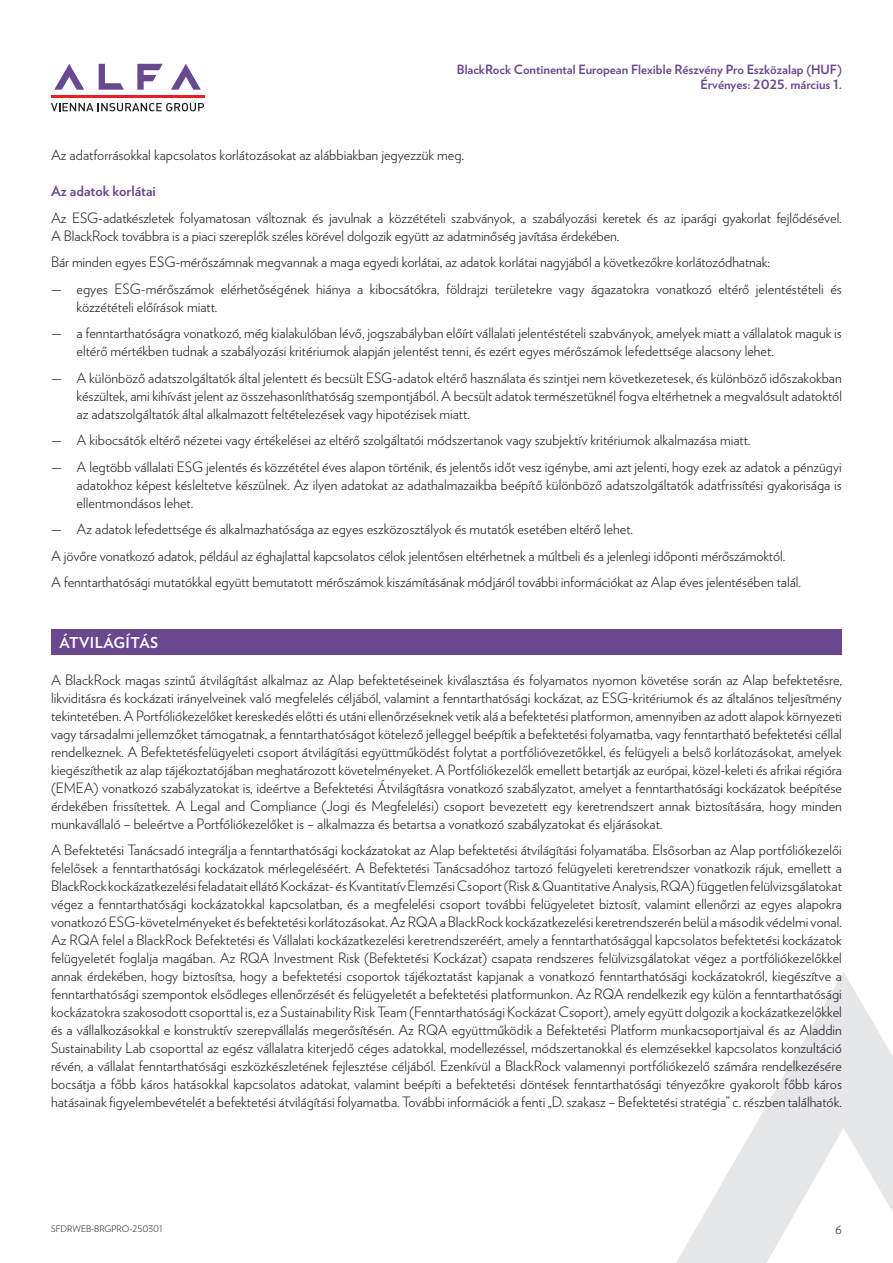
<style>
.page{position:relative;width:893px;height:1263px;background:#fff}
.page>*{position:absolute;margin:0;border:0;box-sizing:border-box;transform-origin:0 0}
.t1{font:700 15px "Verlag";letter-spacing:.025em;color:#fff}
.t2{font:300 14.25px/18px "Verlag";color:#231f20}
.t3{font:700 14.25px "Verlag";color:#6a478f}
.t4{font:700 12.75px/15px "Verlag";color:#6a478f;text-align:right}
.t5{font:300 11.25px "Verlag";color:#231f20}
.t6{font:300 9px "Verlag";color:#231f20}
</style>
<div class="page">
<svg style="left:171px;top:64px;width:30px;height:26px"></svg>
<svg style="left:137px;top:64px;width:26px;height:26px"></svg>
<svg style="left:99px;top:64px;width:25px;height:26px"></svg>
<svg style="left:54px;top:64px;width:30px;height:26px"></svg>
<hr style="left:51px;top:95px;width:153px;height:3px;background:#ee1d23">
<svg style="left:51px;top:103px;width:153px;height:8px"></svg>
<svg style="left:676px;top:972px;width:217px;height:291px"></svg>
<div style="left:51px;top:629px;width:791px;height:26px;background:#6a478f"></div>
<p class="t4" style="left:457px;top:61px;width:387px">BlackRock Continental European Flexible Részvény Pro Eszközalap (HUF)<br>Érvényes: 2025. március 1.</p>
<p class="t2" style="left:51px;top:145px;width:415px">Az adatforrásokkal kapcsolatos korlátozásokat az alábbiakban jegyezzük meg.</p>
<p class="t3" style="left:51px;top:180px;width:106px">Az adatok korlátai</p>
<p class="t2" style="left:51px;top:208px;width:792px">Az ESG-adatkészletek folyamatosan változnak és javulnak a közzétételi szabványok, a szabályozási keretek és az iparági gyakorlat fejlődésével.<br>A BlackRock továbbra is a piaci szereplők széles körével dolgozik együtt az adatminőség javítása érdekében.</p>
<p class="t2" style="left:51px;top:252px;width:721px">Bár minden egyes ESG-mérőszámnak megvannak a maga egyedi korlátai, az adatok korlátai nagyjából a következőkre korlátozódhatnak:</p>
<p class="t2" style="left:77px;top:279px;width:767px;text-indent:-26px">— egyes ESG-mérőszámok elérhetőségének hiánya a kibocsátókra, földrajzi területekre vagy ágazatokra vonatkozó eltérő jelentéstételi és közzétételi előírások miatt.</p>
<p class="t2" style="left:77px;top:323px;width:767px;text-indent:-26px">— a fenntarthatóságra vonatkozó, még kialakulóban lévő, jogszabályban előírt vállalati jelentéstételi szabványok, amelyek miatt a vállalatok maguk is eltérő mértékben tudnak a szabályozási kritériumok alapján jelentést tenni, és ezért egyes mérőszámok lefedettsége alacsony lehet.</p>
<p class="t2" style="left:77px;top:368px;width:767px;text-align:justify;text-indent:-26px">— A különböző adatszolgáltatók által jelentett és becsült ESG-adatok eltérő használata és szintjei nem következetesek, és különböző időszakokban készültek, ami kihívást jelent az összehasonlíthatóság szempontjából. A becsült adatok természetüknél fogva eltérhetnek a megvalósult adatoktól az adatszolgáltatók által alkalmazott feltételezések vagy hipotézisek miatt.</p>
<p class="t2" style="left:51px;top:430px;width:701px">— A kibocsátók eltérő nézetei vagy értékelései az eltérő szolgáltatói módszertanok vagy szubjektív kritériumok alkalmazása miatt.</p>
<p class="t2" style="left:77px;top:457px;width:767px;text-align:justify;text-indent:-26px">— A legtöbb vállalati ESG jelentés és közzététel éves alapon történik, és jelentős időt vesz igénybe, ami azt jelenti, hogy ezek az adatok a pénzügyi adatokhoz képest késleltetve készülnek. Az ilyen adatokat az adathalmazaikba beépítő különböző adatszolgáltatók adatfrissítési gyakorisága is ellentmondásos lehet.</p>
<p class="t2" style="left:51px;top:515px;width:751px;line-height:26.5px">— Az adatok lefedettsége és alkalmazhatósága az egyes eszközosztályok és mutatók esetében eltérő lehet.<br>A jövőre vonatkozó adatok, például az éghajlattal kapcsolatos célok jelentősen eltérhetnek a múltbeli és a jelenlegi időponti mérőszámoktól.<br>A fenntarthatósági mutatókkal együtt bemutatott mérőszámok kiszámításának módjáról további információkat az Alap éves jelentésében talál.</p>
<p class="t1" style="left:60px;top:631px;width:100px">ÁTVILÁGÍTÁS</p>
<p class="t2" style="left:51px;top:670px;width:792px;text-align:justify">A BlackRock magas szintű átvilágítást alkalmaz az Alap befektetéseinek kiválasztása és folyamatos nyomon követése során az Alap befektetésre, likviditásra és kockázati irányelveinek való megfelelés céljából, valamint a fenntarthatósági kockázat, az ESG-kritériumok és az általános teljesítmény tekintetében. A Portfóliókezelőket kereskedés előtti és utáni ellenőrzéseknek vetik alá a befektetési platformon, amennyiben az adott alapok környezeti vagy társadalmi jellemzőket támogatnak, a fenntarthatóságot kötelező jelleggel beépítik a befektetési folyamatba, vagy fenntartható befektetési céllal rendelkeznek. A Befektetésfelügyeleti csoport átvilágítási együttműködést folytat a portfólióvezetőkkel, és felügyeli a belső korlátozásokat, amelyek kiegészíthetik az alap tájékoztatójában meghatározott követelményeket. A Portfóliókezelők emellett betartják az európai, közel-keleti és afrikai régióra (EMEA) vonatkozó szabályzatokat is, ideértve a Befektetési Átvilágításra vonatkozó szabályzatot, amelyet a fenntarthatósági kockázatok beépítése érdekében frissítettek. A Legal and Compliance (Jogi és Megfelelési) csoport bevezetett egy keretrendszert annak biztosítására, hogy minden munkavállaló – beleértve a Portfóliókezelőket is – alkalmazza és betartsa a vonatkozó szabályzatokat és eljárásokat.</p>
<p class="t2" style="left:51px;top:840px;width:792px;text-align:justify">A Befektetési Tanácsadó integrálja a fenntarthatósági kockázatokat az Alap befektetési átvilágítási folyamatába. Elsősorban az Alap portfóliókezelői felelősek a fenntarthatósági kockázatok mérlegeléséért. A Befektetési Tanácsadóhoz tartozó felügyeleti keretrendszer vonatkozik rájuk, emellett a BlackRock kockázatkezelési feladatait ellátó Kockázat- és Kvantitatív Elemzési Csoport (Risk &amp; Quantitative Analysis, RQA) független felülvizsgálatokat végez a fenntarthatósági kockázatokkal kapcsolatban, és a megfelelési csoport további felügyeletet biztosít, valamint ellenőrzi az egyes alapokra vonatkozó ESG-követelményeket és befektetési korlátozásokat. Az RQA a BlackRock kockázatkezelési keretrendszerén belül a második védelmi vonal.<br>Az RQA felel a BlackRock Befektetési és Vállalati kockázatkezelési keretrendszeréért, amely a fenntarthatósággal kapcsolatos befektetési kockázatok felügyeletét foglalja magában. Az RQA Investment Risk (Befektetési Kockázat) csapata rendszeres felülvizsgálatokat végez a portfóliókezelőkkel annak érdekében, hogy biztosítsa, hogy a befektetési csoportok tájékoztatást kapjanak a vonatkozó fenntarthatósági kockázatokról, kiegészítve a fenntarthatósági szempontok elsődleges ellenőrzését és felügyeletét a befektetési platformunkon. Az RQA rendelkezik egy külön a fenntarthatósági kockázatokra szakosodott csoporttal is, ez a Sustainability Risk Team (Fenntarthatósági Kockázat Csoport), amely együtt dolgozik a kockázatkezelőkkel és a vállalkozásokkal e konstruktív szerepvállalás megerősítésén. Az RQA együttműködik a Befektetési Platform munkacsoportjaival és az Aladdin Sustainability Lab csoporttal az egész vállalatra kiterjedő céges adatokkal, modellezéssel, módszertanokkal és elemzésekkel kapcsolatos konzultáció révén, a vállalat fenntarthatósági eszközkészletének fejlesztése céljából. Ezenkívül a BlackRock valamennyi portfóliókezelő számára rendelkezésére bocsátja a főbb káros hatásokkal kapcsolatos adatokat, valamint beépíti a befektetési döntések fenntarthatósági tényezőkre gyakorolt főbb káros hatásainak figyelembevételét a befektetési átvilágítási folyamatba. További információk a fenti „D. szakasz – Befektetési stratégia” c. részben találhatók.</p>
<p class="t6" style="left:51px;top:1222px;width:113px">SFDRWEB-BRGPRO-250301</p>
<p class="t5" style="left:835px;top:1221px;width:8px">6</p>
</div>
